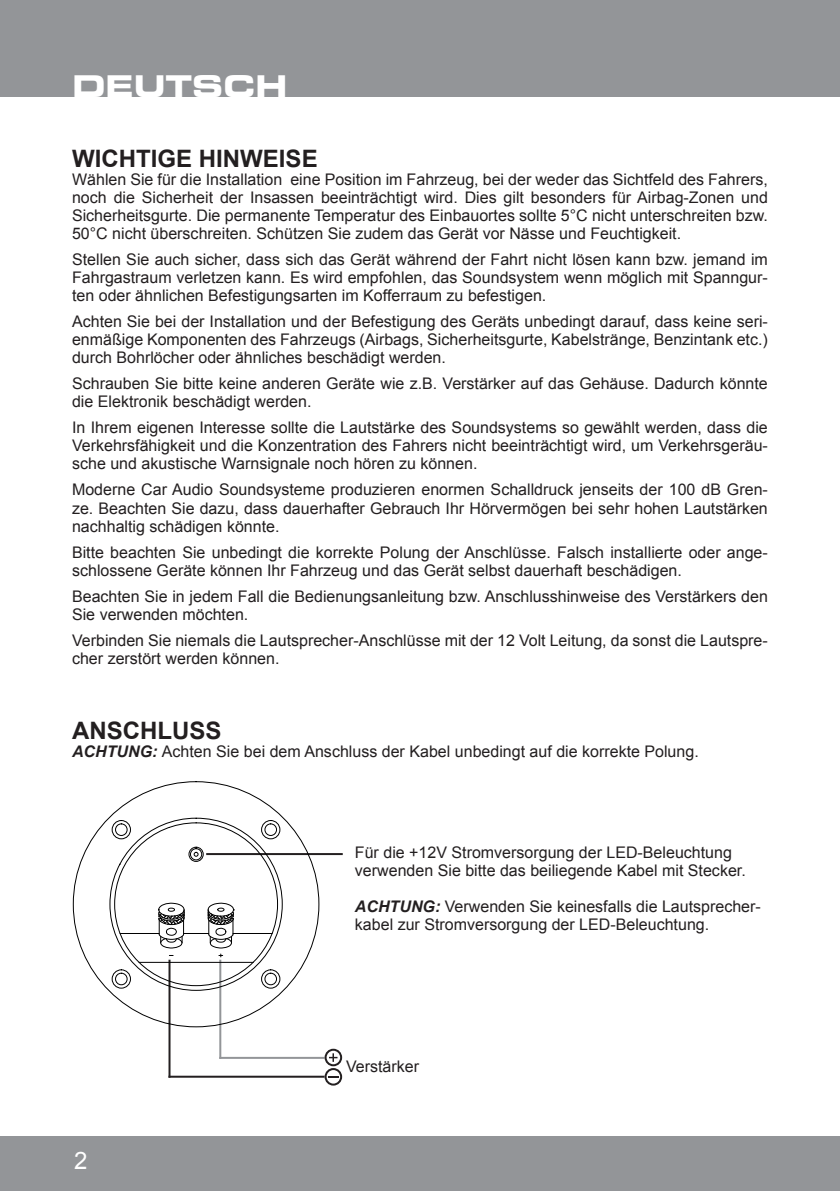
<style>
.page{position:relative;width:840px;height:1191px;background:#fff}
.page>*{position:absolute;margin:0;border:0;box-sizing:border-box;transform-origin:0 0}
.t1{font:30px "Eurostile Bold Extended Two";color:#fff}
.t2{font:700 24px "Arial";color:#231f20}
.t3{font:24px "Arial";color:#fff}
.t4{font:16px/18px "Arial";color:#231f20}
.s1{font-weight:700;font-style:italic}
</style>
<div class="page">
<div style="left:0;top:0;width:839px;height:96px;background:#939598"></div>
<div style="left:0;top:1136px;width:839px;height:55px;background:#939598"></div>
<svg style="left:329px;top:1053px;width:8px;height:8px"></svg>
<hr style="left:168px;top:959px;width:2px;height:118px;background:#231f20">
<hr style="left:168px;top:1075px;width:156px;height:2px;background:#231f20">
<hr style="left:219px;top:959px;width:2px;height:99px;background:#939598">
<hr style="left:219px;top:1056px;width:105px;height:2px;background:#939598">
<hr style="left:206px;top:853px;width:136px;height:2px;background:#231f20">
<div style="left:324px;top:1068px;width:18px;height:17px;border:2px solid #231f20;border-radius:50%"></div>
<div style="left:324px;top:1048px;width:18px;height:18px;border:2px solid #231f20;border-radius:50%"></div>
<hr style="left:139px;top:962px;width:114px;height:1px;background:#000">
<hr style="left:120px;top:933px;width:39px;height:1px;background:#000">
<div style="left:115px;top:823px;width:12px;height:13px;border:1px solid #000;border-radius:50%"></div>
<div style="left:112px;top:820px;width:19px;height:19px;border:1px solid #000;border-radius:50%"></div>
<div style="left:112px;top:969px;width:19px;height:19px;border:1px solid #000;border-radius:50%"></div>
<div style="left:115px;top:972px;width:12px;height:13px;border:1px solid #000;border-radius:50%"></div>
<div style="left:261px;top:969px;width:19px;height:19px;border:1px solid #000;border-radius:50%"></div>
<div style="left:264px;top:972px;width:13px;height:13px;border:1px solid #000;border-radius:50%"></div>
<div style="left:261px;top:820px;width:19px;height:19px;border:1px solid #000;border-radius:50%"></div>
<div style="left:264px;top:823px;width:13px;height:13px;border:1px solid #000;border-radius:50%"></div>
<hr style="left:233px;top:933px;width:39px;height:1px;background:#000">
<svg style="left:158px;top:902px;width:76px;height:55px"></svg>
<div style="left:188px;top:846px;width:15px;height:15px;border:1px solid #000;border-radius:50%"></div>
<div style="left:190px;top:848px;width:12px;height:12px;border:1px solid #000;border-radius:50%"></div>
<svg style="left:194px;top:852px;width:4px;height:4px"></svg>
<h1 class="t1" style="left:72px;top:69px;width:216px">DEUTSCH</h1>
<h2 class="t2" style="left:72px;top:145px;width:247px">WICHTIGE HINWEISE</h2>
<p class="t4" style="left:72px;top:172px;width:697px;text-align:justify">Wählen Sie für die Installation eine Position im Fahrzeug, bei der weder das Sichtfeld des Fahrers, noch die Sicherheit der Insassen beeinträchtigt wird. Dies gilt besonders für Airbag-Zonen und Sicherheitsgurte. Die permanente Temperatur des Einbauortes sollte 5°C nicht unterschreiten bzw.<br>50°C nicht überschreiten. Schützen Sie zudem das Gerät vor Nässe und Feuchtigkeit.</p>
<p class="t4" style="left:72px;top:252px;width:697px;text-align:justify">Stellen Sie auch sicher, dass sich das Gerät während der Fahrt nicht lösen kann bzw. jemand im Fahrgastraum verletzen kann. Es wird empfohlen, das Soundsystem wenn möglich mit Spanngur&shy;ten oder ähnlichen Befestigungsarten im Kofferraum zu befestigen.</p>
<p class="t4" style="left:72px;top:314px;width:697px;text-align:justify">Achten Sie bei der Installation und der Befestigung des Geräts unbedingt darauf, dass keine seri&shy;enmäßige Komponenten des Fahrzeugs (Airbags, Sicherheitsgurte, Kabelstränge, Benzintank etc.) durch Bohrlöcher oder ähnliches beschädigt werden.</p>
<p class="t4" style="left:72px;top:376px;width:697px">Schrauben Sie bitte keine anderen Geräte wie z.B. Verstärker auf das Gehäuse. Dadurch könnte die Elektronik beschädigt werden.</p>
<p class="t4" style="left:72px;top:420px;width:697px;text-align:justify">In Ihrem eigenen Interesse sollte die Lautstärke des Soundsystems so gewählt werden, dass die Verkehrsfähigkeit und die Konzentration des Fahrers nicht beeinträchtigt wird, um Verkehrsgeräu&shy;sche und akustische Warnsignale noch hören zu können.</p>
<p class="t4" style="left:72px;top:482px;width:697px;text-align:justify">Moderne Car Audio Soundsysteme produzieren enormen Schalldruck jenseits der 100 dB Gren&shy;ze. Beachten Sie dazu, dass dauerhafter Gebrauch Ihr Hörvermögen bei sehr hohen Lautstärken nachhaltig schädigen könnte.</p>
<p class="t4" style="left:72px;top:544px;width:697px">Bitte beachten Sie unbedingt die korrekte Polung der Anschlüsse. Falsch installierte oder ange&shy;schlossene Geräte können Ihr Fahrzeug und das Gerät selbst dauerhaft beschädigen.</p>
<p class="t4" style="left:72px;top:588px;width:697px">Beachten Sie in jedem Fall die Bedienungsanleitung bzw. Anschlusshinweise des Verstärkers den<br>Sie verwenden möchten.</p>
<p class="t4" style="left:72px;top:632px;width:697px">Verbinden Sie niemals die Lautsprecher-Anschlüsse mit der 12 Volt Leitung, da sonst die Lautspre&shy;cher zerstört werden können.</p>
<h2 class="t2" style="left:72px;top:716px;width:151px">ANSCHLUSS</h2>
<p class="t4" style="left:72px;top:743px;width:628px"><span class="s1">ACHTUNG:</span> Achten Sie bei dem Anschluss der Kabel unbedingt auf die korrekte Polung.</p>
<p class="t4" style="left:355px;top:844px;width:392px">Für die +12V Stromversorgung der LED-Beleuchtung verwenden Sie bitte das beiliegende Kabel mit Stecker.</p>
<p class="t4" style="left:355px;top:898px;width:407px"><span class="s1">ACHTUNG:</span> Verwenden Sie keinesfalls die Lautsprecher&shy;kabel zur Stromversorgung der LED-Beleuchtung.</p>
<h2 class="t3" style="left:74px;top:1151px;width:15px">2</h2>
<p class="t4" style="left:346px;top:1058px;width:74px">Verstärker</p>
</div>
